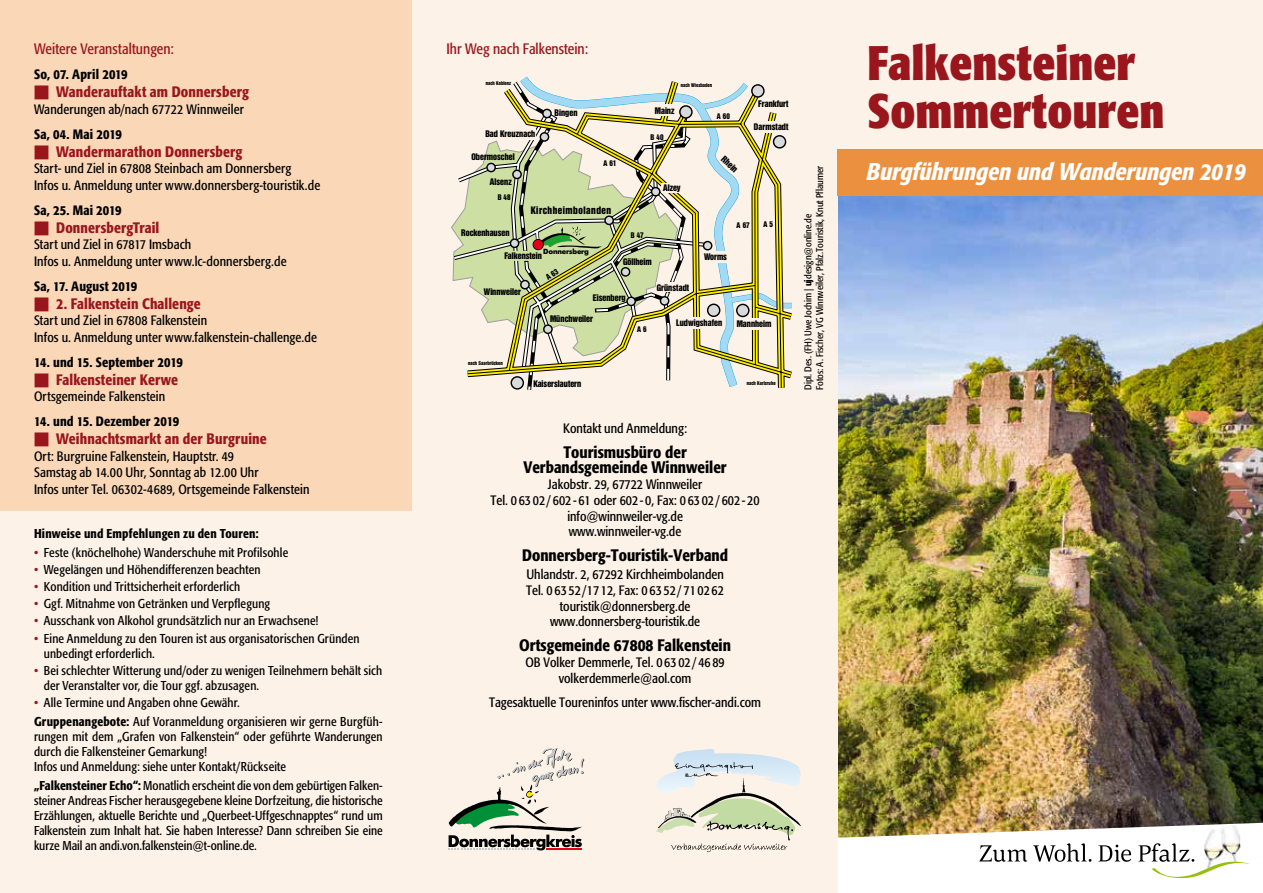
<style>
.page{position:relative;width:1263px;height:893px;background:#fff}
.page>*{position:absolute;margin:0;border:0;box-sizing:border-box;transform-origin:0 0}
.t1{font:700 48px/48px "Formata Condensed BQ";color:#9a161d}
.t2{font:italic 500 24px "Formata Condensed BQ";color:#fff}
.t3{font:500 16.5px/15.8px "Formata Condensed BQ";color:#000;text-align:center}
.t4{font:500 15px "Formata Condensed BQ";letter-spacing:.01em;color:#9a161d}
.t5{font:15px "Formata Condensed BQ";color:#9a161d}
.t6{font:13.5px/15.8px "Formata Condensed BQ";letter-spacing:.005em;color:#000}
.t7{font:500 13.5px "Formata Condensed BQ";letter-spacing:.01em;color:#000}
.t8{font:12.75px/15px "Formata Condensed BQ";letter-spacing:.01em;color:#000}
.t9{font:500 12.75px "Formata Condensed BQ";letter-spacing:.015em;color:#000}
.t10{font:10.8px "Helvetica Inserat BQ";letter-spacing:.04em;color:#000}
.t11{font:9.75px/11.7px "Formata Condensed BQ";color:#000}
.t12{font:9.45px "Helvetica Inserat BQ";color:#000}
.t13{font:8.1px "Helvetica Inserat BQ";color:#000}
.t14{font:700 7.35px "Futura BQ";letter-spacing:-.025em;color:#000}
.t15{font:5.4px "Helvetica Inserat BQ";color:#000}
.s1{color:#9a161d}
.s2{font-weight:500}
</style>
<div class="page">
<div style="left:0;top:405px;width:412px;height:488px;background:#fdf2e7"></div>
<div style="left:0;top:0;width:412px;height:510px;background:#f9d7b7"></div>
<img style="left:838px;top:196px;width:425px;height:627px">
<div style="left:412px;top:0;width:426px;height:893px;background:#fdf2e7"></div>
<img style="left:838px;top:823px;width:418px;height:56px">
<svg style="left:448px;top:748px;width:136px;height:102px"></svg>
<svg style="left:656px;top:749px;width:145px;height:103px"></svg>
<div style="left:838px;top:149px;width:425px;height:47px;background:#eb903f"></div>
<div style="left:838px;top:0;width:425px;height:149px;background:#fdf2e7"></div>
<svg style="left:454px;top:77px;width:338px;height:313px"></svg>
<p class="t5" style="left:34px;top:40px;width:141px">Weitere Veranstaltungen:</p>
<p class="t7" style="left:34px;top:66px;width:95px">So, 07. April 2019</p>
<p class="t4" style="left:34px;top:83px;width:216px">■ Wanderauftakt am Donnersberg</p>
<p class="t6" style="left:34px;top:101px;width:211px">Wanderungen ab/nach 67722 Winnweiler</p>
<p class="t7" style="left:34px;top:126px;width:89px">Sa, 04. Mai 2019</p>
<p class="t4" style="left:34px;top:142px;width:210px">■ Wandermarathon Donnersberg</p>
<p class="t6" style="left:34px;top:160px;width:288px;line-height:16.5px">Start- und Ziel in 67808 Steinbach am Donnersberg<br>Infos u. Anmeldung unter www.donnersberg-touristik.de</p>
<p class="t7" style="left:34px;top:202px;width:89px">Sa, 25. Mai 2019</p>
<p class="t4" style="left:34px;top:218px;width:127px">■ DonnersbergTrail</p>
<p class="t6" style="left:34px;top:236px;width:254px;line-height:16.5px">Start und Ziel in 67817 Imsbach<br>Infos u. Anmeldung unter www.lc-donnersberg.de</p>
<p class="t7" style="left:34px;top:278px;width:105px">Sa, 17. August 2019</p>
<p class="t4" style="left:34px;top:294px;width:168px">■ 2. Falkenstein Challenge</p>
<p class="t6" style="left:34px;top:312px;width:284px;line-height:16.5px">Start und Ziel in 67808 Falkenstein<br>Infos u. Anmeldung unter www.falkenstein-challenge.de</p>
<p class="t7" style="left:34px;top:354px;width:150px">14. und 15. September 2019</p>
<p class="t4" style="left:34px;top:370px;width:146px">■ Falkensteiner Kerwe</p>
<p class="t6" style="left:34px;top:389px;width:133px">Ortsgemeinde Falkenstein</p>
<p class="t7" style="left:34px;top:413px;width:147px">14. und 15. Dezember 2019</p>
<p class="t4" style="left:34px;top:430px;width:234px">■ Weihnachtsmarkt an der Burgruine</p>
<p class="t6" style="left:34px;top:448px;width:277px;line-height:16.5px">Ort: Burgruine Falkenstein, Hauptstr. 49<br>Samstag ab 14.00 Uhr, Sonntag ab 12.00 Uhr<br>Infos unter Tel. 06302-4689, Ortsgemeinde Falkenstein</p>
<p class="t9" style="left:34px;top:525px;width:226px">Hinweise und Empfehlungen zu den Touren:</p>
<p class="t8" style="left:34px;top:545px;width:256px"><span class="s1">•</span> Feste (knöchelhohe) Wanderschuhe mit Profilsohle</p>
<p class="t8" style="left:34px;top:562px;width:228px"><span class="s1">•</span> Wegelängen und Höhendifferenzen beachten</p>
<p class="t8" style="left:34px;top:579px;width:208px"><span class="s1">•</span> Kondition und Trittsicherheit erforderlich</p>
<p class="t8" style="left:34px;top:596px;width:238px"><span class="s1">•</span> Ggf. Mitnahme von Getränken und Verpflegung</p>
<p class="t8" style="left:34px;top:614px;width:286px"><span class="s1">•</span> Ausschank von Alkohol grundsätzlich nur an Erwachsene!</p>
<p class="t8" style="left:44px;top:631px;width:317px;text-indent:-10px"><span class="s1">•</span> Eine Anmeldung zu den Touren ist aus organisatorischen Gründen unbedingt erforderlich.</p>
<p class="t8" style="left:44px;top:663px;width:340px;text-indent:-10px"><span class="s1">•</span> Bei schlechter Witterung und/oder zu wenigen Teilnehmern behält sich der Veranstalter vor, die Tour ggf. abzusagen.</p>
<p class="t8" style="left:34px;top:693px;width:350px;line-height:19.2px"><span class="s1">•</span> Alle Termine und Angaben ohne Gewähr.<br><span class="s2">Gruppenangebote:</span> Auf Voranmeldung organisieren wir gerne Burgfüh-</p>
<p class="t8" style="left:34px;top:729px;width:350px">rungen mit dem „Grafen von Falkenstein“ oder geführte Wanderungen durch die Falkensteiner Gemarkung!<br>Infos und Anmeldung: siehe unter Kontakt/Rückseite</p>
<p class="t8" style="left:34px;top:778px;width:350px;text-align:justify"><span class="s2">„Falkensteiner Echo“:</span> Monatlich erscheint die von dem gebürtigen Falken&shy;steiner Andreas Fischer herausgegebene kleine Dorfzeitung, die historische Erzählungen, aktuelle Berichte und „Querbeet-Uffgeschnapptes“ rund um Falkenstein zum Inhalt hat. Sie haben Interesse? Dann schreiben Sie eine kurze Mail an andi.von.falkenstein@t-online.de.</p>
<p class="t5" style="left:446px;top:40px;width:143px">Ihr Weg nach Falkenstein:</p>
<p class="t15" style="left:486px;top:80px;width:27px">nach Koblenz</p>
<p class="t12" style="left:485px;top:129px;width:51px">Bad Kreuznach</p>
<p class="t12" style="left:471px;top:152px;width:45px">Obermoschel</p>
<p class="t12" style="left:490px;top:177px;width:23px">Alsenz</p>
<p class="t13" style="left:498px;top:193px;width:14px">B 48</p>
<p class="t12" style="left:555px;top:107px;width:24px">Bingen</p>
<p class="t13" style="left:603px;top:159px;width:14px">A 61</p>
<p class="t12" style="left:461px;top:227px;width:50px">Rockenhausen</p>
<p class="t10" style="left:531px;top:204px;width:82px">Kirchheimbolanden</p>
<p class="t15" style="left:681px;top:82px;width:33px">nach Wiesbaden</p>
<p class="t12" style="left:655px;top:105px;width:21px">Mainz</p>
<p class="t13" style="left:650px;top:133px;width:14px">B 40</p>
<p class="t12" style="left:663px;top:183px;width:19px">Alzey</p>
<p class="t13" style="left:717px;top:111px;width:15px">A 60</p>
<p class="t12" style="left:726px;top:154px;width:20px;rotate:43deg">Rhein</p>
<p class="t12" style="left:758px;top:99px;width:32px">Frankfurt</p>
<p class="t12" style="left:754px;top:121px;width:36px">Darmstadt</p>
<p class="t13" style="left:631px;top:230px;width:14px">B 47</p>
<p class="t13" style="left:737px;top:221px;width:15px">A 67</p>
<p class="t13" style="left:763px;top:220px;width:11px">A 5</p>
<p class="t14" style="left:543px;top:247px;width:47px">Donnersberg</p>
<p class="t12" style="left:504px;top:251px;width:39px">Falkenstein</p>
<p class="t12" style="left:623px;top:257px;width:30px">Göllheim</p>
<p class="t12" style="left:484px;top:287px;width:39px">Winnweiler</p>
<p class="t12" style="left:593px;top:293px;width:34px">Eisenberg</p>
<p class="t12" style="left:657px;top:283px;width:34px">Grünstadt</p>
<p class="t12" style="left:704px;top:252px;width:25px">Worms</p>
<p class="t15" style="left:468px;top:360px;width:36px">nach Saarbrücken</p>
<p class="t12" style="left:550px;top:314px;width:45px">Münchweiler</p>
<p class="t12" style="left:533px;top:379px;width:50px">Kaiserslautern</p>
<p class="t13" style="left:637px;top:325px;width:11px">A 6</p>
<p class="t12" style="left:676px;top:318px;width:47px">Ludwigshafen</p>
<p class="t12" style="left:737px;top:319px;width:36px">Mannheim</p>
<p class="t15" style="left:747px;top:380px;width:30px">nach Karlsruhe</p>
<p class="t6" style="left:563px;top:421px;width:125px">Kontakt und Anmeldung:</p>
<p class="t3" style="left:523px;top:444px;width:205px">Tourismusbüro der<br>Verbandsgemeinde Winnweiler</p>
<p class="t6" style="left:491px;top:477px;width:271px;text-align:center">Jakobstr. 29, 67722 Winnweiler<br>Tel. 0 63 02 / 602 - 61 oder 602 - 0, Fax: 0 63 02 / 602 - 20 info@winnweiler-vg.de<br>www.winnweiler-vg.de</p>
<p class="t3" style="left:522px;top:548px;width:207px">Donnersberg-Touristik-Verband</p>
<p class="t6" style="left:526px;top:567px;width:199px;text-align:center">Uhlandstr. 2, 67292 Kirchheimbolanden Tel. 0 63 52 /17 12, Fax: 0 63 52 / 71 02 62 touristik@donnersberg.de www.donnersberg-touristik.de</p>
<p class="t3" style="left:519px;top:638px;width:213px">Ortsgemeinde 67808 Falkenstein</p>
<p class="t6" style="left:525px;top:655px;width:201px;text-align:center">OB Volker Demmerle, Tel. 0 63 02 / 46 89 volkerdemmerle@aol.com</p>
<p class="t6" style="left:489px;top:695px;width:273px">Tagesaktuelle Toureninfos unter www.fischer-andi.com</p>
<p class="t11" style="left:802px;top:390px;width:226px;rotate:-90deg">Dipl. Des. (FH) Uwe Jochim | <span class="s2">uj</span>design@online.de<br>Fotos: A. Fischer, VG Winnweiler, Pfalz.Touristik, Knut Pflaumer</p>
<h1 class="t1" style="left:867px;top:39px;width:299px">Falkensteiner<br>Sommertouren</h1>
<h2 class="t2" style="left:867px;top:157px;width:381px">Burgführungen und Wanderungen 2019</h2>
</div>
